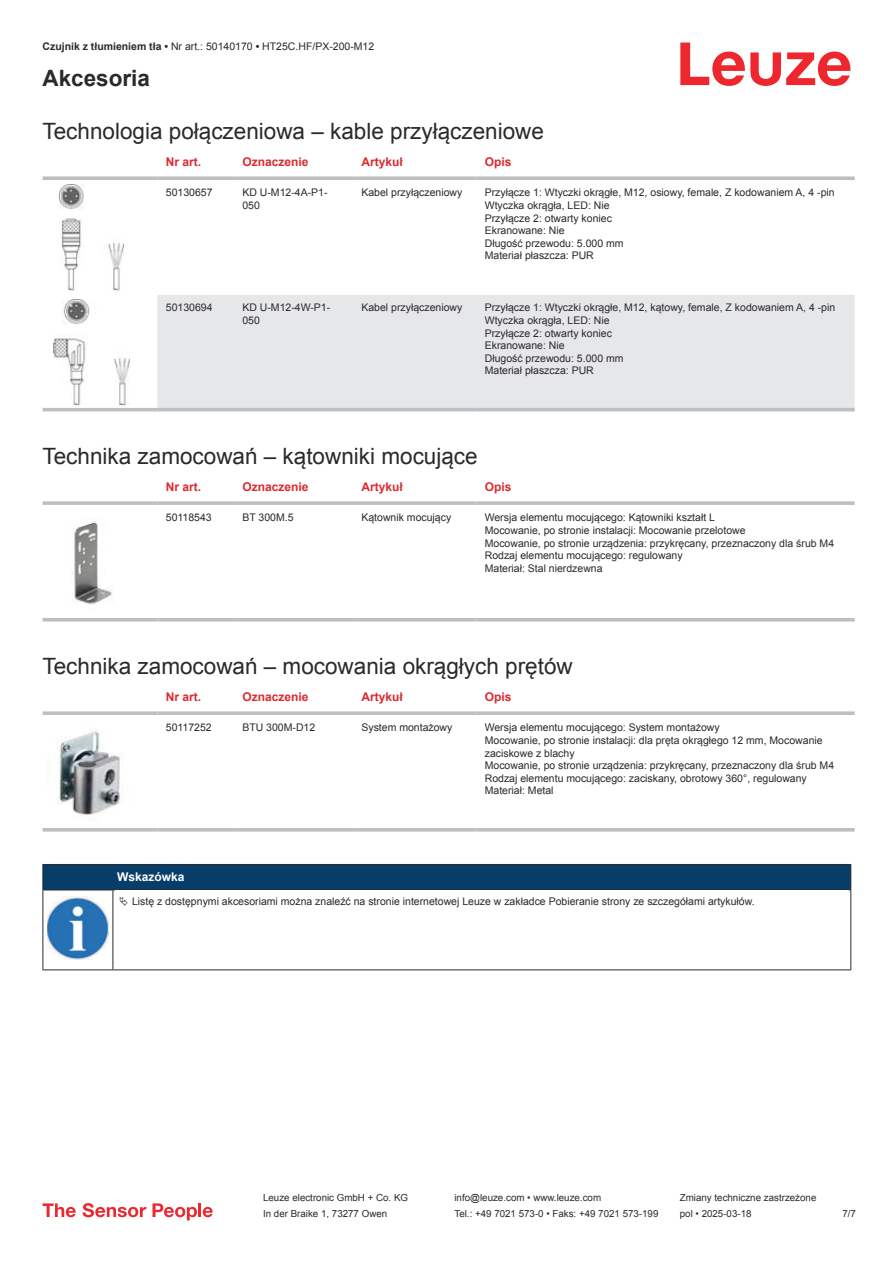
<style>
.page{position:relative;width:893px;height:1263px;background:#fff}
.page>*{position:absolute;margin:0;border:0;box-sizing:border-box;transform-origin:0 0}
.t1{font:22.5px "Arial";color:#2b292a}
.t2{font:700 22.5px "Arial";color:#2b292a}
.t3{font:700 12px "Arial";color:#db2a30}
.t4{font:700 12px "Arial";color:#fff}
.t5{font:10.5px/12.6px "Arial";color:#2b292a}
.t6{font:9.75px "Arial";color:#2b292a}
.s1{font-weight:700}
</style>
<div class="page">
<svg style="left:680px;top:43px;width:170px;height:43px"></svg>
<svg style="left:43px;top:342px;width:812px;height:70px"></svg>
<div style="left:157px;top:295px;width:698px;height:113px;background:#e6e7e9"></div>
<svg style="left:43px;top:176px;width:114px;height:4px"></svg>
<svg style="left:157px;top:176px;width:77px;height:4px"></svg>
<svg style="left:234px;top:176px;width:119px;height:4px"></svg>
<svg style="left:353px;top:176px;width:123px;height:4px"></svg>
<svg style="left:476px;top:176px;width:379px;height:4px;background:#c4c6c8"></svg>
<hr style="left:43px;top:408px;width:114px;height:3px;background:#bdbfc1">
<hr style="left:157px;top:408px;width:77px;height:3px;background:#bdbfc1">
<hr style="left:234px;top:408px;width:119px;height:3px;background:#bdbfc1">
<hr style="left:353px;top:408px;width:123px;height:3px;background:#bdbfc1">
<hr style="left:476px;top:408px;width:379px;height:3px;background:#bdbfc1">
<img style="left:59px;top:184px;width:65px;height:107px">
<img style="left:54px;top:299px;width:75px;height:106px">
<svg style="left:43px;top:621px;width:812px;height:1px"></svg>
<svg style="left:43px;top:501px;width:114px;height:4px"></svg>
<svg style="left:157px;top:501px;width:77px;height:4px"></svg>
<svg style="left:234px;top:501px;width:119px;height:4px"></svg>
<svg style="left:353px;top:501px;width:123px;height:4px"></svg>
<svg style="left:476px;top:501px;width:379px;height:4px;background:#c3c5c7"></svg>
<hr style="left:43px;top:618px;width:114px;height:3px;background:#bdbfc1">
<hr style="left:157px;top:618px;width:77px;height:3px;background:#bdbfc1">
<hr style="left:234px;top:618px;width:119px;height:3px;background:#bdbfc1">
<hr style="left:353px;top:618px;width:123px;height:3px;background:#bdbfc1">
<hr style="left:476px;top:618px;width:379px;height:3px;background:#bdbfc1">
<img style="left:72px;top:521px;width:41px;height:84px">
<svg style="left:43px;top:831px;width:812px;height:1px"></svg>
<svg style="left:43px;top:711px;width:114px;height:4px"></svg>
<svg style="left:157px;top:711px;width:77px;height:4px"></svg>
<svg style="left:234px;top:711px;width:119px;height:4px"></svg>
<svg style="left:353px;top:711px;width:123px;height:4px"></svg>
<svg style="left:476px;top:711px;width:379px;height:4px;background:#c3c5c7"></svg>
<hr style="left:43px;top:828px;width:114px;height:3px;background:#bdbfc1">
<hr style="left:157px;top:828px;width:77px;height:3px;background:#bdbfc1">
<hr style="left:234px;top:828px;width:119px;height:3px;background:#bdbfc1">
<hr style="left:353px;top:828px;width:123px;height:3px;background:#bdbfc1">
<hr style="left:476px;top:828px;width:379px;height:3px;background:#bdbfc1">
<img style="left:57px;top:731px;width:65px;height:84px">
<hr style="left:43px;top:890px;width:70px;height:1px;background:#2b292a">
<svg style="left:43px;top:864px;width:808px;height:26px;background:#083b65"></svg>
<hr style="left:113px;top:890px;width:738px;height:1px;background:#2b292a">
<hr style="left:43px;top:890px;width:1px;height:75px;background:#2b292a">
<hr style="left:113px;top:890px;width:1px;height:75px;background:#2b292a">
<hr style="left:850px;top:890px;width:1px;height:75px;background:#2b292a">
<hr style="left:43px;top:969px;width:70px;height:1px;background:#2b292a">
<hr style="left:113px;top:969px;width:738px;height:1px;background:#2b292a">
<img style="left:47px;top:896px;width:61px;height:63px">
<svg style="left:43px;top:1203px;width:33px;height:14px"></svg>
<svg style="left:83px;top:1203px;width:63px;height:14px"></svg>
<svg style="left:153px;top:1203px;width:44px;height:17px"></svg>
<hr style="left:198px;top:1203px;width:3px;height:14px;background:#ed272d">
<svg style="left:203px;top:1207px;width:10px;height:10px"></svg>
<p class="t5" style="left:43px;top:41px;width:333px"><span class="s1">Czujnik z tłumieniem tła •</span> Nr art.: 50140170 <span class="s1">•</span> HT25C.HF/PX-200-M12</p>
<h1 class="t2" style="left:43px;top:70px;width:109px">Akcesoria</h1>
<h1 class="t1" style="left:43px;top:116px;width:503px">Technologia połączeniowa – kable przyłączeniowe</h1>
<p class="t3" style="left:166px;top:153px;width:37px">Nr art.</p>
<p class="t3" style="left:242px;top:157px;width:68px">Oznaczenie</p>
<p class="t3" style="left:361px;top:153px;width:43px">Artykuł</p>
<p class="t3" style="left:485px;top:157px;width:28px">Opis</p>
<p class="t5" style="left:166px;top:187px;width:48px">50130657</p>
<p class="t5" style="left:242px;top:187px;width:87px">KD U-M12-4A-P1-<br>050</p>
<p class="t5" style="left:361px;top:186px;width:102px">Kabel przyłączeniowy</p>
<p class="t5" style="left:485px;top:186px;width:351px">Przyłącze 1: Wtyczki okrągłe, M12, osiowy, female, Z kodowaniem A, 4 -pin<br>Wtyczka okrągła, LED: Nie<br>Przyłącze 2: otwarty koniec<br>Ekranowane: Nie<br>Długość przewodu: 5.000 mm<br>Materiał płaszcza: PUR</p>
<p class="t5" style="left:166px;top:301px;width:48px">50130694</p>
<p class="t5" style="left:242px;top:302px;width:89px">KD U-M12-4W-P1-<br>050</p>
<p class="t5" style="left:361px;top:301px;width:102px">Kabel przyłączeniowy</p>
<p class="t5" style="left:485px;top:301px;width:352px">Przyłącze 1: Wtyczki okrągłe, M12, kątowy, female, Z kodowaniem A, 4 -pin<br>Wtyczka okrągła, LED: Nie<br>Przyłącze 2: otwarty koniec<br>Ekranowane: Nie<br>Długość przewodu: 5.000 mm<br>Materiał płaszcza: PUR</p>
<h1 class="t1" style="left:43px;top:441px;width:437px">Technika zamocowań – kątowniki mocujące</h1>
<p class="t3" style="left:166px;top:478px;width:37px">Nr art.</p>
<p class="t3" style="left:242px;top:482px;width:68px">Oznaczenie</p>
<p class="t3" style="left:361px;top:478px;width:43px">Artykuł</p>
<p class="t3" style="left:485px;top:482px;width:28px">Opis</p>
<p class="t5" style="left:166px;top:511px;width:47px">50118543</p>
<p class="t5" style="left:242px;top:512px;width:53px">BT 300M.5</p>
<p class="t5" style="left:361px;top:511px;width:91px">Kątownik mocujący</p>
<p class="t5" style="left:485px;top:511px;width:351px">Wersja elementu mocującego: Kątowniki kształt L<br>Mocowanie, po stronie instalacji: Mocowanie przelotowe<br>Mocowanie, po stronie urządzenia: przykręcany, przeznaczony dla śrub M4<br>Rodzaj elementu mocującego: regulowany<br>Materiał: Stal nierdzewna</p>
<h1 class="t1" style="left:43px;top:651px;width:532px">Technika zamocowań – mocowania okrągłych prętów</h1>
<p class="t3" style="left:166px;top:688px;width:37px">Nr art.</p>
<p class="t3" style="left:242px;top:692px;width:68px">Oznaczenie</p>
<p class="t3" style="left:361px;top:688px;width:43px">Artykuł</p>
<p class="t3" style="left:485px;top:692px;width:28px">Opis</p>
<p class="t5" style="left:166px;top:722px;width:47px">50117252</p>
<p class="t5" style="left:242px;top:722px;width:74px">BTU 300M-D12</p>
<p class="t5" style="left:361px;top:721px;width:93px">System montażowy</p>
<p class="t5" style="left:485px;top:721px;width:351px">Wersja elementu mocującego: System montażowy<br>Mocowanie, po stronie instalacji: dla pręta okrągłego 12 mm, Mocowanie zaciskowe z blachy<br>Mocowanie, po stronie urządzenia: przykręcany, przeznaczony dla śrub M4<br>Rodzaj elementu mocującego: zaciskany, obrotowy 360°, regulowany Materiał: Metal</p>
<p class="t4" style="left:117px;top:869px;width:69px">Wskazówka</p>
<p class="t5" style="left:132px;top:895px;width:624px">Listę z dostępnymi akcesoriami można znaleźć na stronie internetowej Leuze w zakładce Pobieranie strony ze szczegółami artykułów.</p>
<p class="t6" style="left:263px;top:1191px;width:146px">Leuze electronic GmbH + Co. KG</p>
<p class="t6" style="left:454px;top:1191px;width:148px">info@leuze.com • www.leuze.com</p>
<p class="t6" style="left:680px;top:1191px;width:138px">Zmiany techniczne zastrzeżone</p>
<p class="t6" style="left:263px;top:1210px;width:126px">In der Braike 1, 73277 Owen</p>
<p class="t6" style="left:454px;top:1207px;width:205px">Tel.: +49 7021 573-0 • Faks: +49 7021 573-199</p>
<p class="t6" style="left:680px;top:1207px;width:73px">pol • 2025-03-18</p>
<p class="t6" style="left:842px;top:1210px;width:15px">7 /7</p>
</div>
